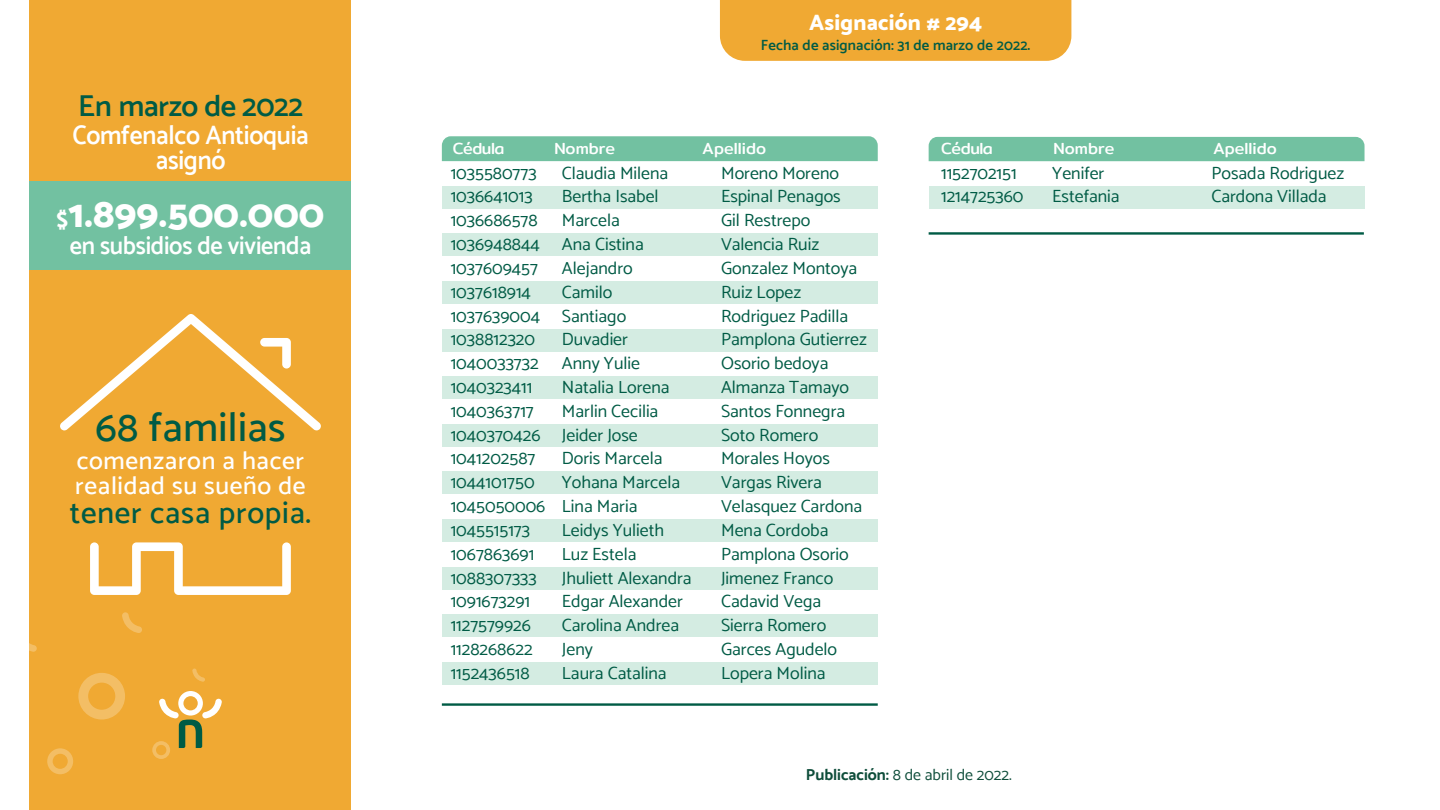
<style>
.page{position:relative;width:1440px;height:810px;background:#fff}
.page>*{position:absolute;margin:0;border:0;box-sizing:border-box;transform-origin:0 0}
.t1{font:500 41.1px "Catamaran";letter-spacing:.01em;color:#005b45}
.t2{font:800 39.45px "Catamaran";color:#fff}
.t3{font:500 30.83px "Catamaran";letter-spacing:.025em;color:#005b45}
.t4{font:600 30.15px "Catamaran";letter-spacing:-.015em;color:#005b45}
.t5{font:600 26.85px/25px "Catamaran";letter-spacing:-.01em;color:#fff;text-align:center;scale:.94 1}
.t6{font:600 25.5px "Catamaran";letter-spacing:-.01em;color:#fff;scale:.94 1}
.t7{font:500 25.28px/25.3px "Catamaran";letter-spacing:.025em;color:#fff}
.t8{font:800 22.2px "Catamaran";letter-spacing:.01em;color:#fff}
.t9{font:17.62px "Catamaran";color:#005b45}
.t10{font:16.12px "Mitr";color:#fff}
.t11{font:15.9px "Catamaran";color:#0e4d3a}
.t12{font:600 14.77px "Catamaran";letter-spacing:.01em;color:#005b45}
.s1{font-size:21.45px}
.s2{font-weight:700}
</style>
<div class="page">
<div style="left:720px;top:0;width:351px;height:61px;background:#f0a933"></div>
<div style="left:30px;top:0;width:321px;height:810px;background:#f0a933"></div>
<div style="left:30px;top:182px;width:321px;height:88px;background:#72c1a1"></div>
<svg style="left:90px;top:542px;width:201px;height:53px"></svg>
<svg style="left:60px;top:314px;width:261px;height:117px"></svg>
<svg style="left:192px;top:669px;width:13px;height:13px"></svg>
<svg style="left:122px;top:612px;width:20px;height:21px"></svg>
<svg style="left:29px;top:631px;width:8px;height:21px"></svg>
<svg style="left:47px;top:748px;width:26px;height:26px"></svg>
<svg style="left:78px;top:673px;width:47px;height:47px"></svg>
<svg style="left:152px;top:691px;width:70px;height:68px"></svg>
<div style="left:929px;top:186px;width:436px;height:22px;background:#d4ece2"></div>
<div style="left:442px;top:186px;width:436px;height:22px;background:#d4ece2"></div>
<div style="left:442px;top:233px;width:436px;height:23px;background:#d4ece2"></div>
<div style="left:442px;top:281px;width:436px;height:23px;background:#d4ece2"></div>
<div style="left:442px;top:329px;width:436px;height:22px;background:#d4ece2"></div>
<div style="left:442px;top:376px;width:436px;height:23px;background:#d4ece2"></div>
<div style="left:442px;top:424px;width:436px;height:23px;background:#d4ece2"></div>
<div style="left:442px;top:472px;width:436px;height:22px;background:#d4ece2"></div>
<div style="left:442px;top:519px;width:436px;height:23px;background:#d4ece2"></div>
<div style="left:442px;top:567px;width:436px;height:23px;background:#d4ece2"></div>
<div style="left:442px;top:615px;width:436px;height:22px;background:#d4ece2"></div>
<div style="left:442px;top:662px;width:436px;height:23px;background:#d4ece2"></div>
<div style="left:929px;top:137px;width:436px;height:24px;background:#72c1a1"></div>
<hr style="left:929px;top:232px;width:435px;height:3px;background:#005b45">
<div style="left:442px;top:136px;width:436px;height:25px;background:#72c1a1"></div>
<hr style="left:442px;top:703px;width:436px;height:3px;background:#005b45">
<h3 class="t4" style="left:78px;top:88px;width:226px">En marzo de 2022</h3>
<h3 class="t5" style="left:72px;top:122px;width:253px">Comfenalco Antioquia asignó</h3>
<h2 class="t2" style="left:57px;top:191px;width:269px"><span class="s1">$</span>1.899.500.000</h2>
<h3 class="t6" style="left:70px;top:230px;width:258px">en subsidios de vivienda</h3>
<h1 class="t1" style="left:95px;top:403px;width:192px">68 familias</h1>
<h3 class="t7" style="left:75px;top:448px;width:232px">comenzaron a hacer realidad su sueño de</h3>
<h3 class="t3" style="left:70px;top:494px;width:243px">tener casa propia.</h3>
<p class="t8" style="left:809px;top:9px;width:175px">Asignación # 294</p>
<p class="t12" style="left:761px;top:36px;width:271px">Fecha de asignación: 31 de marzo de 2022.</p>
<p class="t10" style="left:453px;top:136px;width:53px">Cédula</p>
<p class="t10" style="left:554px;top:136px;width:62px">Nombre</p>
<p class="t10" style="left:702px;top:136px;width:65px">Apellido</p>
<p class="t10" style="left:941px;top:136px;width:53px">Cédula</p>
<p class="t10" style="left:1054px;top:136px;width:62px">Nombre</p>
<p class="t10" style="left:1213px;top:136px;width:65px">Apellido</p>
<p class="t9" style="left:941px;top:162px;width:77px">1152702151</p>
<p class="t9" style="left:1052px;top:162px;width:54px">Yenifer</p>
<p class="t9" style="left:1211px;top:162px;width:134px">Posada Rodriguez</p>
<p class="t9" style="left:941px;top:186px;width:84px">1214725360</p>
<p class="t9" style="left:1052px;top:186px;width:69px">Estefania</p>
<p class="t9" style="left:1211px;top:186px;width:117px">Cardona Villada</p>
<p class="t9" style="left:451px;top:162px;width:87px">1035580773</p>
<p class="t9" style="left:562px;top:162px;width:108px">Claudia Milena</p>
<p class="t9" style="left:721px;top:162px;width:119px">Moreno Moreno</p>
<p class="t9" style="left:451px;top:186px;width:84px">1036641013</p>
<p class="t9" style="left:562px;top:186px;width:98px">Bertha Isabel</p>
<p class="t9" style="left:721px;top:186px;width:121px">Espinal Penagos</p>
<p class="t9" style="left:451px;top:210px;width:88px">1036686578</p>
<p class="t9" style="left:562px;top:210px;width:59px">Marcela</p>
<p class="t9" style="left:721px;top:210px;width:91px">Gil Restrepo</p>
<p class="t9" style="left:451px;top:234px;width:91px">1036948844</p>
<p class="t9" style="left:562px;top:234px;width:83px">Ana Cistina</p>
<p class="t9" style="left:721px;top:234px;width:100px">Valencia Ruiz</p>
<p class="t9" style="left:451px;top:258px;width:89px">1037609457</p>
<p class="t9" style="left:562px;top:258px;width:72px">Alejandro</p>
<p class="t9" style="left:721px;top:258px;width:138px">Gonzalez Montoya</p>
<p class="t9" style="left:451px;top:281px;width:82px">1037618914</p>
<p class="t9" style="left:562px;top:281px;width:52px">Camilo</p>
<p class="t9" style="left:721px;top:281px;width:82px">Ruiz Lopez</p>
<p class="t9" style="left:451px;top:305px;width:177px">1037639004 Santiago</p>
<p class="t9" style="left:721px;top:305px;width:129px">Rodriguez Padilla</p>
<p class="t9" style="left:451px;top:329px;width:86px">1038812320</p>
<p class="t9" style="left:562px;top:329px;width:68px">Duvadier</p>
<p class="t9" style="left:721px;top:329px;width:147px">Pamplona Gutierrez</p>
<p class="t9" style="left:451px;top:353px;width:89px">1040033732</p>
<p class="t9" style="left:562px;top:353px;width:80px">Anny Yulie</p>
<p class="t9" style="left:721px;top:353px;width:109px">Osorio bedoya</p>
<p class="t9" style="left:451px;top:377px;width:83px">1040323411</p>
<p class="t9" style="left:562px;top:377px;width:109px">Natalia Lorena</p>
<p class="t9" style="left:721px;top:377px;width:130px">Almanza Tamayo</p>
<p class="t9" style="left:451px;top:400px;width:85px">1040363717</p>
<p class="t9" style="left:562px;top:400px;width:98px">Marlin Cecilia</p>
<p class="t9" style="left:721px;top:400px;width:126px">Santos Fonnegra</p>
<p class="t9" style="left:451px;top:424px;width:189px">1040370426 Jeider Jose</p>
<p class="t9" style="left:721px;top:424px;width:99px">Soto Romero</p>
<p class="t9" style="left:451px;top:448px;width:86px">1041202587</p>
<p class="t9" style="left:562px;top:448px;width:102px">Doris Marcela</p>
<p class="t9" style="left:721px;top:448px;width:110px">Morales Hoyos</p>
<p class="t9" style="left:451px;top:472px;width:85px">1044101750</p>
<p class="t9" style="left:562px;top:472px;width:120px">Yohana Marcela</p>
<p class="t9" style="left:721px;top:472px;width:102px">Vargas Rivera</p>
<p class="t9" style="left:451px;top:496px;width:188px">1045050006 Lina Maria</p>
<p class="t9" style="left:721px;top:496px;width:143px">Velasquez Cardona</p>
<p class="t9" style="left:451px;top:520px;width:81px">1045515173</p>
<p class="t9" style="left:562px;top:520px;width:104px">Leidys Yulieth</p>
<p class="t9" style="left:721px;top:520px;width:109px">Mena Cordoba</p>
<p class="t9" style="left:451px;top:543px;width:85px">1067863691</p>
<p class="t9" style="left:562px;top:543px;width:76px">Luz Estela</p>
<p class="t9" style="left:721px;top:543px;width:129px">Pamplona Osorio</p>
<p class="t9" style="left:451px;top:567px;width:88px">1088307333</p>
<p class="t9" style="left:562px;top:567px;width:131px">Jhuliett Alexandra</p>
<p class="t9" style="left:721px;top:567px;width:114px">Jimenez Franco</p>
<p class="t9" style="left:451px;top:591px;width:81px">1091673291</p>
<p class="t9" style="left:562px;top:591px;width:122px">Edgar Alexander</p>
<p class="t9" style="left:721px;top:591px;width:102px">Cadavid Vega</p>
<p class="t9" style="left:451px;top:615px;width:82px">1127579926</p>
<p class="t9" style="left:562px;top:615px;width:119px">Carolina Andrea</p>
<p class="t9" style="left:721px;top:615px;width:107px">Sierra Romero</p>
<p class="t9" style="left:451px;top:639px;width:84px">1128268622</p>
<p class="t9" style="left:562px;top:639px;width:33px">Jeny</p>
<p class="t9" style="left:721px;top:639px;width:118px">Garces Agudelo</p>
<p class="t9" style="left:451px;top:662px;width:80px">1152436518</p>
<p class="t9" style="left:562px;top:662px;width:106px">Laura Catalina</p>
<p class="t9" style="left:721px;top:662px;width:106px">Lopera Molina</p>
<p class="t11" style="left:806px;top:765px;width:207px"><span class="s2">Publicación:</span> 8 de abril de 2022.</p>
</div>
